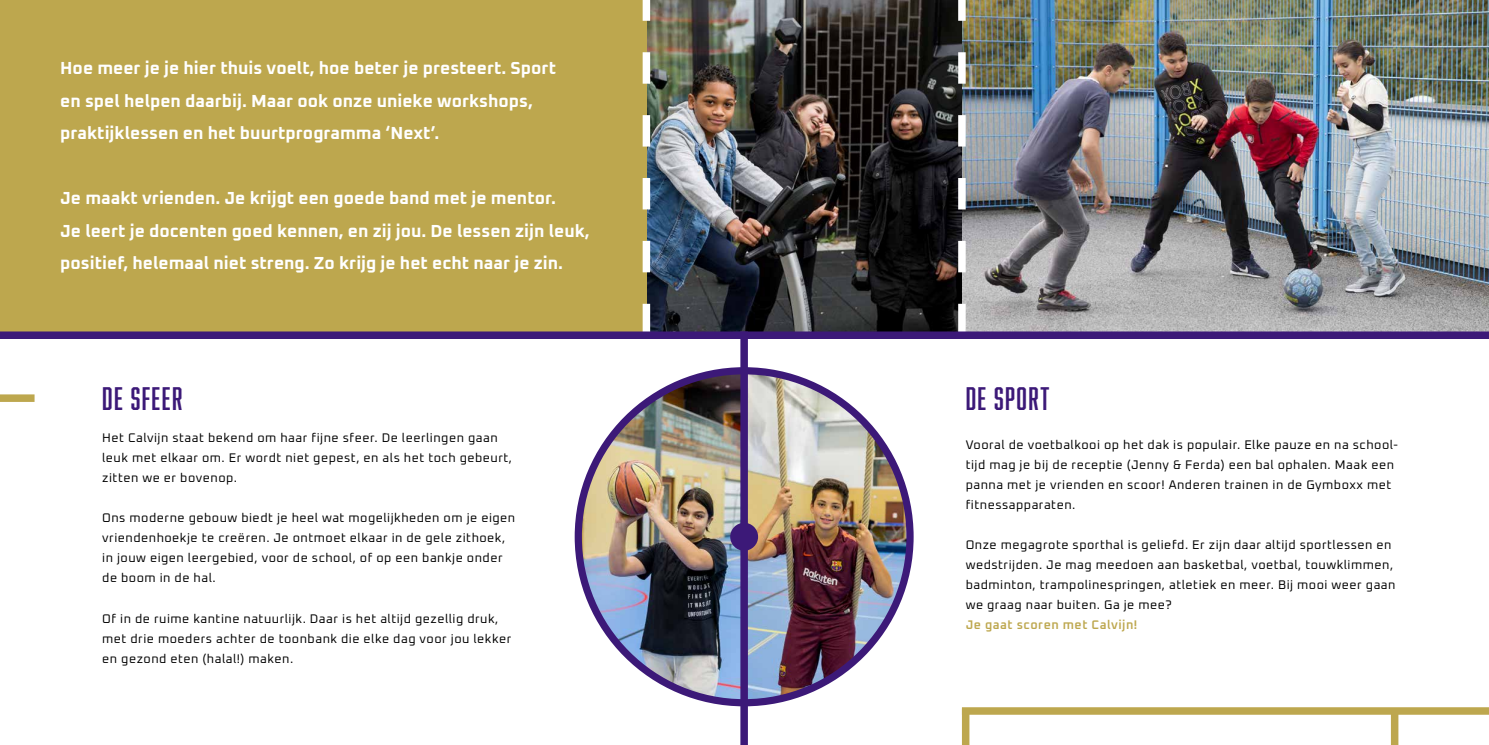
<style>
.page{position:relative;width:1489px;height:745px;background:#fff}
.page>*{position:absolute;margin:0;border:0;box-sizing:border-box;transform-origin:0 0}
.t1{font:30px "Abolition";letter-spacing:.05em;color:#3c1978}
.t2{font:700 17.5px/32.5px "Oxanium";color:#fff}
.t3{font:12.5px/20px "Oxanium";letter-spacing:.04em;color:#000}
.t4{font:600 12.5px "Oxanium";letter-spacing:.04em;color:#bda74e}
</style>
<div class="page">
<img style="left:650px;top:0;width:838px;height:331px">
<img style="left:580px;top:370px;width:330px;height:332px">
<div style="left:0;top:0;width:646px;height:335px;background:#bda74e"></div>
<svg style="left:642px;top:0;width:8px;height:331px"></svg>
<svg style="left:958px;top:0;width:7px;height:331px"></svg>
<div style="left:740px;top:331px;width:8px;height:413px;background:#3c1978"></div>
<div style="left:730px;top:522px;width:28px;height:28px;background:#3c1978;border-radius:50%"></div>
<div style="left:0;top:331px;width:1488px;height:8px;background:#3c1978"></div>
<div style="left:961px;top:708px;width:8px;height:36px;background:#bda74e"></div>
<div style="left:1390px;top:708px;width:8px;height:36px;background:#bda74e"></div>
<svg style="left:961px;top:707px;width:527px;height:7px;background:#bfaa54"></svg>
<div style="left:0;top:394px;width:35px;height:7px;background:#bda74e"></div>
<h2 class="t2" style="left:60px;top:51px;width:497px">Hoe meer je je hier thuis voelt, hoe beter je presteert. Sport en spel helpen daarbij. Maar ook onze unieke workshops, praktijklessen en het buurtprogramma ‘Next’.</h2>
<h2 class="t2" style="left:60px;top:181px;width:531px">Je maakt vrienden. Je krijgt een goede band met je mentor.<br>Je leert je docenten goed kennen, en zij jou. De lessen zijn leuk, positief, helemaal niet streng. Zo krijg je het echt naar je zin.</h2>
<h1 class="t1" style="left:102px;top:381px;width:82px">DE SFEER</h1>
<h1 class="t1" style="left:965px;top:381px;width:85px">DE SPORT</h1>
<p class="t3" style="left:102px;top:427px;width:411px">Het Calvijn staat bekend om haar fijne sfeer. De leerlingen gaan leuk met elkaar om. Er wordt niet gepest, en als het toch gebeurt, zitten we er bovenop.</p>
<p class="t3" style="left:102px;top:507px;width:414px">Ons moderne gebouw biedt je heel wat mogelijkheden om je eigen vriendenhoekje te creëren. Je ontmoet elkaar in de gele zithoek, in jouw eigen leergebied, voor de school, of op een bankje onder de boom in de hal.</p>
<p class="t3" style="left:102px;top:607px;width:411px">Of in de ruime kantine natuurlijk. Daar is het altijd gezellig druk, met drie moeders achter de toonbank die elke dag voor jou lekker en gezond eten (halal!) maken.</p>
<p class="t3" style="left:965px;top:434px;width:434px">Vooral de voetbalkooi op het dak is populair. Elke pauze en na school&shy;tijd mag je bij de receptie (Jenny &amp; Ferda) een bal ophalen. Maak een panna met je vrienden en scoor! Anderen trainen in de Gymboxx met fitnessapparaten.</p>
<p class="t3" style="left:965px;top:534px;width:431px">Onze megagrote sporthal is geliefd. Er zijn daar altijd sportlessen en wedstrijden. Je mag meedoen aan basketbal, voetbal, touwklimmen, badminton, trampolinespringen, atletiek en meer. Bij mooi weer gaan we graag naar buiten. Ga je mee?</p>
<p class="t4" style="left:965px;top:616px;width:173px">Je gaat scoren met Calvijn!</p>
</div>
